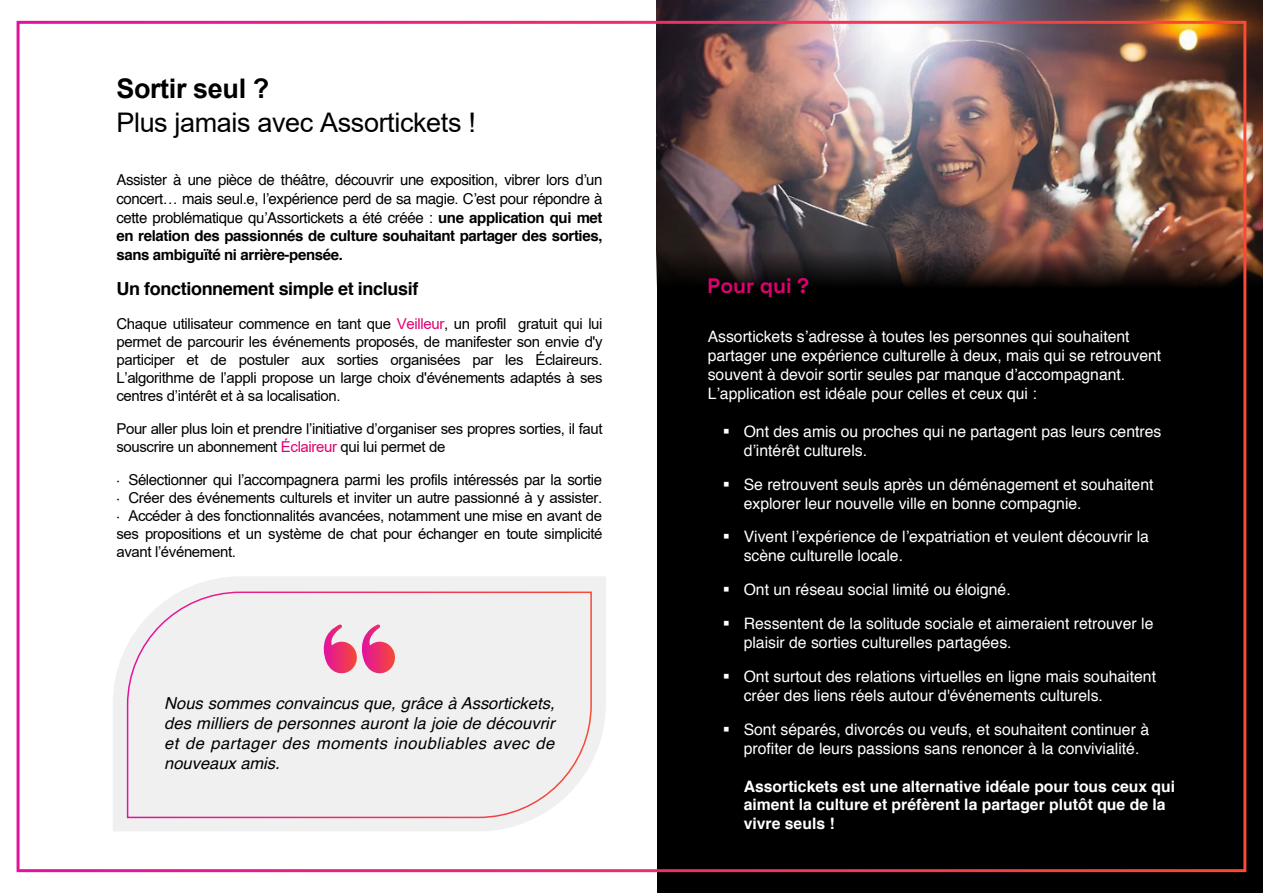
<style>
.page{position:relative;width:1263px;height:893px;background:#fff}
.page>*{position:absolute;margin:0;border:0;box-sizing:border-box;transform-origin:0 0}
.t1{font:27px "Arial";letter-spacing:-.015em;color:#000}
.t2{font:700 27px "Arial";letter-spacing:-.015em;color:#000}
.t3{font:700 21px "Space Grotesk";color:#df0070}
.t4{font:700 18px "Helvetica";letter-spacing:-.02em;color:#000}
.t5{font:italic 16.5px/19.8px "Helvetica";letter-spacing:.03em;color:#000;text-align:justify}
.t6{font:15.75px/18.9px "Helvetica";color:#fff}
.t7{font:700 15.75px/18.9px "Helvetica";color:#fff}
.t8{font:15px/18px "Arial";letter-spacing:-.025em;color:#000;text-align:justify}
.t9{font:15px/18.6px "Helvetica";letter-spacing:-.025em;color:#000;text-align:justify}
.s1{font-weight:700}
.s2{color:#df0070}
.s3{font-family:"Minion Pro"}
</style>
<div class="page">
<div style="left:657px;top:0;width:606px;height:893px;background:#000"></div>
<img style="left:656px;top:0;width:607px;height:293px">
<svg style="left:113px;top:576px;width:493px;height:255px;fill:#f0f0f0"></svg>
<svg style="left:126px;top:591px;width:467px;height:228px"></svg>
<h1 class="t2" style="left:116px;top:70px;width:155px">Sortir seul ?</h1>
<h1 class="t1" style="left:116px;top:104px;width:361px">Plus jamais avec Assortickets !</h1>
<p class="t9" style="left:116px;top:171px;width:488px">Assister à une pièce de théâtre, découvrir une exposition, vibrer lors d’un concert… mais seul.e, l’expérience perd de sa magie. C’est pour répondre à cette problématique qu’Assortickets a été créée : <span class="s1">une application qui met en relation des passionnés de culture souhaitant partager des sorties, sans ambiguïté ni arrière-pensée.</span></p>
<p class="t4" style="left:116px;top:274px;width:303px">Un fonctionnement simple et inclusif</p>
<p class="t8" style="left:116px;top:314px;width:488px">Chaque utilisateur commence en tant que <span class="s2">Veilleur</span>, un profil gratuit qui lui permet de parcourir les événements proposés, de manifester son envie d'y participer et de postuler aux sorties organisées par les Éclaireurs.<br>L’algorithme de l’appli propose un large choix d'événements adaptés à ses centres d’intérêt et à sa localisation.</p>
<p class="t8" style="left:116px;top:419px;width:488px">Pour aller plus loin et prendre l’initiative d’organiser ses propres sorties, il faut souscrire un abonnement <span class="s2">Éclaireur</span> qui lui permet de</p>
<p class="t9" style="left:116px;top:471px;width:487px"><span class="s3">·</span> Sélectionner qui l’accompagnera parmi les profils intéressés par la sortie</p>
<p class="t8" style="left:116px;top:488px;width:488px"><span class="s3">·</span> Créer des événements culturels et inviter un autre passionné à y assister. <span class="s3">·</span> Accéder à des fonctionnalités avancées, notamment une mise en avant de ses propositions et un système de chat pour échanger en toute simplicité avant l’événement.</p>
<p class="t5" style="left:164px;top:694px;width:392px">Nous sommes convaincus que, grâce à Assortickets, des milliers de personnes auront la joie de découvrir et de partager des moments inoubliables avec de nouveaux amis.</p>
<h2 class="t3" style="left:708px;top:269px;width:103px">Pour qui ?</h2>
<p class="t6" style="left:708px;top:328px;width:455px">Assortickets s’adresse à toutes les personnes qui souhaitent partager une expérience culturelle à deux, mais qui se retrouvent souvent à devoir sortir seules par manque d’accompagnant.<br>L’application est idéale pour celles et ceux qui :</p>
<p class="t6" style="left:744px;top:422px;width:419px;text-indent:-21px">▪ Ont des amis ou proches qui ne partagent pas leurs centres d’intérêt culturels.</p>
<p class="t6" style="left:744px;top:475px;width:411px;text-indent:-21px">▪ Se retrouvent seuls après un déménagement et souhaitent explorer leur nouvelle ville en bonne compagnie.</p>
<p class="t6" style="left:744px;top:528px;width:407px;text-indent:-21px">▪ Vivent l’expérience de l’expatriation et veulent découvrir la scène culturelle locale.</p>
<p class="t6" style="left:723px;top:581px;width:289px">▪ Ont un réseau social limité ou éloigné.</p>
<p class="t6" style="left:744px;top:615px;width:411px;text-indent:-21px">▪ Ressentent de la solitude sociale et aimeraient retrouver le plaisir de sorties culturelles partagées.</p>
<p class="t6" style="left:744px;top:667px;width:414px;text-indent:-21px">▪ Ont surtout des relations virtuelles en ligne mais souhaitent créer des liens réels autour d'événements culturels.</p>
<p class="t6" style="left:744px;top:720px;width:407px;text-indent:-21px">▪ Sont séparés, divorcés ou veufs, et souhaitent continuer à profiter de leurs passions sans renoncer à la convivialité.</p>
<p class="t7" style="left:744px;top:777px;width:433px">Assortickets est une alternative idéale pour tous ceux qui aiment la culture et préfèrent la partager plutôt que de la vivre seuls !</p>
</div>
